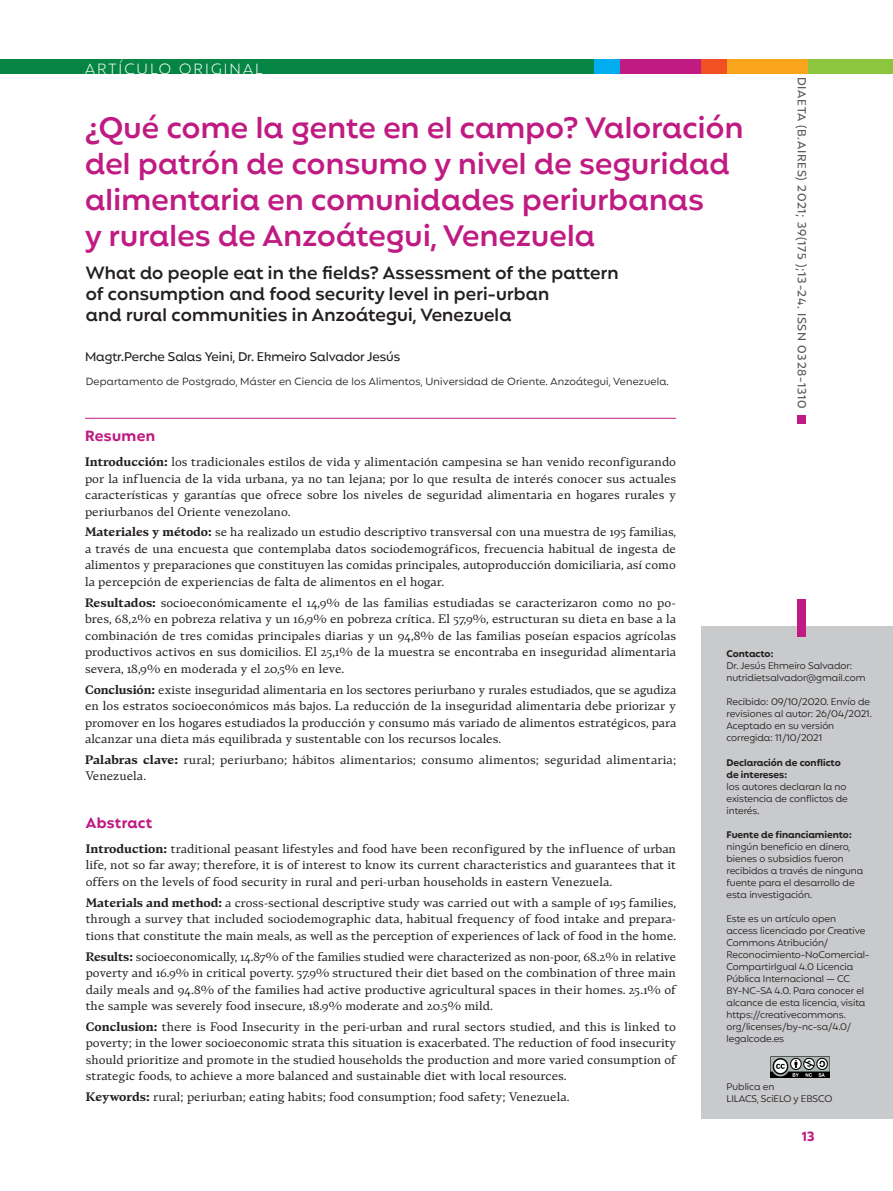
<style>
.page{position:relative;width:893px;height:1191px;background:#fff}
.page>*{position:absolute;margin:0;border:0;box-sizing:border-box;transform-origin:0 0}
.t1{font:600 30px/36px "Mangueira";letter-spacing:.01em;color:#bf1b82}
.t2{font:600 18px/21px "Mangueira";letter-spacing:.01em;color:#231f20}
.t3{font:300 15px "Mangueira";letter-spacing:.14em;color:#fff}
.t4{font:700 15px "Mangueira";letter-spacing:.025em;color:#bf1b82}
.t5{font:700 13.5px "Mangueira";color:#bf1b82}
.t6{font:500 12.75px "Mangueira";color:#231f20}
.t7{font:12px/16.5px "Teramo Txt Rg";color:#231f20;text-align:justify}
.t8{font:500 12px "Mangueira";letter-spacing:.06em;color:#57585a}
.t9{font:10.5px "Mangueira";letter-spacing:.02em;color:#231f20}
.t10{font:9.75px/12px "Mangueira";color:#231f20}
.t11{font:700 9.75px/12px "Mangueira";color:#231f20}
.s1{font-family:"Teramo Txt Bd"}
</style>
<div class="page">
<div style="left:0;top:60px;width:892px;height:14px;background:#058544"></div>
<div style="left:808px;top:60px;width:85px;height:14px;background:#8bc63e"></div>
<div style="left:726px;top:60px;width:82px;height:14px;background:#f9a51b"></div>
<div style="left:701px;top:60px;width:25px;height:14px;background:#f15122"></div>
<div style="left:620px;top:60px;width:81px;height:14px;background:#bf1b82"></div>
<div style="left:594px;top:60px;width:26px;height:14px;background:#00aeef"></div>
<div style="left:701px;top:626px;width:192px;height:493px;background:#c9cacc"></div>
<hr style="left:85px;top:418px;width:591px;height:1px;background:#bf1b82">
<img style="left:771px;top:1056px;width:59px;height:21px">
<div style="left:797px;top:600px;width:9px;height:37px;background:#bf1b82"></div>
<div style="left:797px;top:416px;width:9px;height:8px;background:#bf1b82"></div>
<p class="t3" style="left:85px;top:59px;width:179px">ARTÍCULO ORIGINAL</p>
<h1 class="t1" style="left:85px;top:113px;width:660px">¿Qué come la gente en el campo? Valoración del patrón de consumo y nivel de seguridad alimentaria en comunidades periurbanas<br>y rurales de Anzoátegui, Venezuela</h1>
<h2 class="t2" style="left:86px;top:264px;width:535px">What do people eat in the fields? Assessment of the pattern of consumption and food security level in peri-urban<br>and rural communities in Anzoátegui, Venezuela</h2>
<p class="t6" style="left:85px;top:348px;width:317px">Magtr.Perche Salas Yeini, Dr. Ekmeiro Salvador Jesús</p>
<p class="t9" style="left:86px;top:374px;width:585px">Departamento de Postgrado, Máster en Ciencia de los Alimentos, Universidad de Oriente. Anzoátegui, Venezuela.</p>
<p class="t8" style="left:810px;top:77px;width:333px;rotate:90deg">DIAETA (B.AIRES) 2021; 39(175 );13-24. ISSN 0328-1310</p>
<p class="t4" style="left:85px;top:426px;width:72px">Resumen</p>
<p class="t7" style="left:85px;top:453px;width:593px"><span class="s1">Introducción:</span> los tradicionales estilos de vida y alimentación campesina se han venido reconfigurando por la influencia de la vida urbana, ya no tan lejana; por lo que resulta de interés conocer sus actuales características y garantías que ofrece sobre los niveles de seguridad alimentaria en hogares rurales y periurbanos del Oriente venezolano.</p>
<p class="t7" style="left:85px;top:523px;width:593px"><span class="s1">Materiales y método:</span> se ha realizado un estudio descriptivo transversal con una muestra de 195 familias, a través de una encuesta que contemplaba datos sociodemográficos, frecuencia habitual de ingesta de alimentos y preparaciones que constituyen las comidas principales, autoproducción domiciliaria, así como la percepción de experiencias de falta de alimentos en el hogar.</p>
<p class="t7" style="left:85px;top:594px;width:593px"><span class="s1">Resultados:</span> socioeconómicamente el 14,9% de las familias estudiadas se caracterizaron como no po&shy;bres, 68,2% en pobreza relativa y un 16,9% en pobreza crítica. El 57,9%, estructuran su dieta en base a la combinación de tres comidas principales diarias y un 94,8% de las familias poseían espacios agrícolas productivos activos en sus domicilios. El 25,1% de la muestra se encontraba en inseguridad alimentaria severa, 18,9% en moderada y el 20,5% en leve.</p>
<p class="t7" style="left:85px;top:680px;width:593px"><span class="s1">Conclusión:</span> existe inseguridad alimentaria en los sectores periurbano y rurales estudiados, que se agudiza en los estratos socioeconómicos más bajos. La reducción de la inseguridad alimentaria debe priorizar y promover en los hogares estudiados la producción y consumo más variado de alimentos estratégicos, para alcanzar una dieta más equilibrada y sustentable con los recursos locales.</p>
<p class="t7" style="left:85px;top:751px;width:593px"><span class="s1">Palabras clave:</span> rural; periurbano; hábitos alimentarios; consumo alimentos; seguridad alimentaria;<br>Venezuela.</p>
<p class="t4" style="left:86px;top:813px;width:68px">Abstract</p>
<p class="t7" style="left:86px;top:840px;width:592px"><span class="s1">Introduction:</span> traditional peasant lifestyles and food have been reconfigured by the influence of urban life, not so far away; therefore, it is of interest to know its current characteristics and guarantees that it offers on the levels of food security in rural and peri-urban households in eastern Venezuela.</p>
<p class="t7" style="left:86px;top:893px;width:592px"><span class="s1">Materials and method:</span> a cross-sectional descriptive study was carried out with a sample of 195 families, through a survey that included sociodemographic data, habitual frequency of food intake and prepara&shy;tions that constitute the main meals, as well as the perception of experiences of lack of food in the home.</p>
<p class="t7" style="left:86px;top:947px;width:592px"><span class="s1">Results:</span> socioeconomically, 14.87% of the families studied were characterized as non-poor, 68.2% in relative poverty and 16.9% in critical poverty. 57.9% structured their diet based on the combination of three main daily meals and 94.8% of the families had active productive agricultural spaces in their homes. 25.1% of the sample was severely food insecure, 18.9% moderate and 20.5% mild.</p>
<p class="t7" style="left:86px;top:1017px;width:592px"><span class="s1">Conclusion:</span> there is Food Insecurity in the peri-urban and rural sectors studied, and this is linked to poverty; in the lower socioeconomic strata this situation is exacerbated. The reduction of food insecurity should prioritize and promote in the studied households the production and more varied consumption of strategic foods, to achieve a more balanced and sustainable diet with local resources.</p>
<p class="t7" style="left:86px;top:1088px;width:485px"><span class="s1">Keywords:</span> rural; periurban; eating habits; food consumption; food safety; Venezuela.</p>
<p class="t11" style="left:726px;top:649px;width:48px">Contacto:</p>
<p class="t10" style="left:726px;top:661px;width:140px">Dr. Jesús Ekmeiro Salvador: nutridietsalvador@gmail.com</p>
<p class="t10" style="left:726px;top:697px;width:147px">Recibido: 09/10/2020. Envío de revisiones al autor: 26/04/2021.<br>Aceptado en su versión corregida: 11/10/2021</p>
<p class="t11" style="left:726px;top:757px;width:116px">Declaración de conflicto de intereses:</p>
<p class="t10" style="left:726px;top:781px;width:123px">los autores declaran la no existencia de conflictos de interés.</p>
<p class="t11" style="left:726px;top:829px;width:127px">Fuente de financiamiento:</p>
<p class="t10" style="left:726px;top:841px;width:138px">ningún beneficio en dinero, bienes o subsidios fueron recibidos a través de ninguna fuente para el desarrollo de esta investigación.</p>
<p class="t10" style="left:726px;top:913px;width:144px">Este es un artículo open access licenciado por Creative<br>Commons Atribución/<br>Reconocimiento-NoComercial-<br>CompartirIgual 4.0 Licencia<br>Pública Internacional — CC<br>BY-NC-SA 4.0. Para conocer el alcance de esta licencia, visita https://creativecommons. org/licenses/by-nc-sa/4.0/ legalcode.es</p>
<p class="t10" style="left:726px;top:1081px;width:107px">Publica en<br>LILACS, SciELO y EBSCO</p>
<p class="t5" style="left:802px;top:1127px;width:14px">13</p>
</div>
